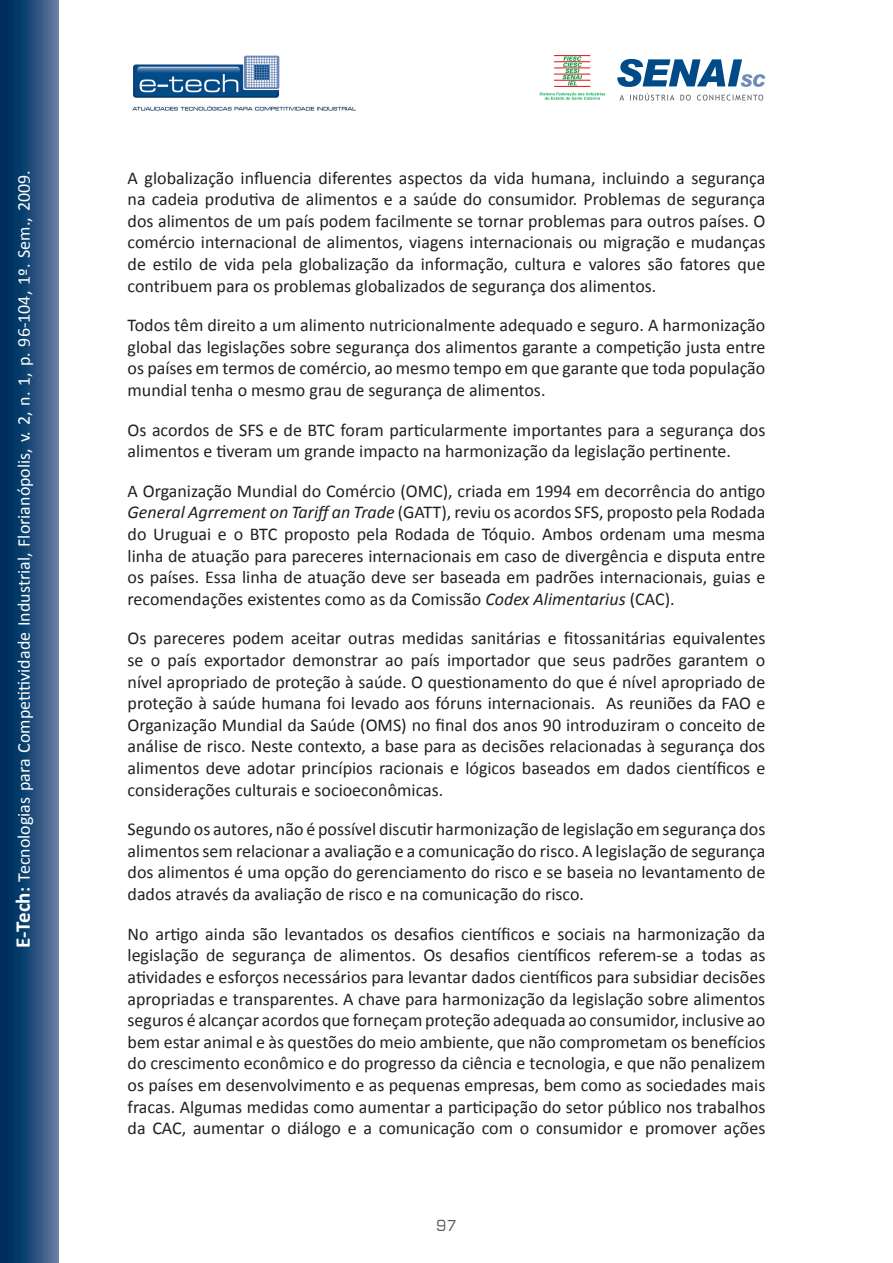
<style>
.page{position:relative;width:893px;height:1263px;background:#fff}
.page>*{position:absolute;margin:0;border:0;box-sizing:border-box;transform-origin:0 0}
.t1{font:18px/21.6px "Calibri";color:#231f20;text-align:justify}
.t2{font:18px "Calibri";color:#fff}
.t3{font:15px "Square 721 BT";color:#57585a}
.s1{font-weight:700;font-size:21px}
.s2{font-weight:700}
.s3{font-style:italic}
</style>
<div class="page">
<svg style="left:0;top:0;width:58px;height:1263px;background:#214b78"></svg>
<svg style="left:617px;top:59px;width:148px;height:28px"></svg>
<svg style="left:619px;top:93px;width:144px;height:8px"></svg>
<hr style="left:554px;top:55px;width:36px;height:1px;background:#ee1d23">
<hr style="left:554px;top:61px;width:36px;height:1px;background:#ee1d23">
<hr style="left:554px;top:68px;width:36px;height:1px;background:#ee1d23">
<hr style="left:554px;top:74px;width:36px;height:1px;background:#ee1d23">
<hr style="left:554px;top:80px;width:36px;height:1px;background:#ee1d23">
<hr style="left:554px;top:86px;width:36px;height:1px;background:#ee1d23">
<svg style="left:563px;top:56px;width:19px;height:29px"></svg>
<svg style="left:539px;top:92px;width:66px;height:8px"></svg>
<img style="left:132px;top:55px;width:224px;height:56px">
<p class="t2" style="left:13px;top:948px;width:779px;rotate:-90deg"><span class="s1">E-Tech</span><span class="s2">:</span> Tecnologias para Competitividade Industrial, Florianópolis, v. 2, n. 1, p. 96-104, 1º. Sem., 2009.</p>
<p class="t1" style="left:128px;top:166px;width:639px">A globalização influencia diferentes aspectos da vida humana, incluindo a segurança na cadeia produtiva de alimentos e a saúde do consumidor. Problemas de segurança dos alimentos de um país podem facilmente se tornar problemas para outros países. O comércio internacional de alimentos, viagens internacionais ou migração e mudanças de estilo de vida pela globalização da informação, cultura e valores são fatores que contribuem para os problemas globalizados de segurança dos alimentos.</p>
<p class="t1" style="left:128px;top:314px;width:639px">Todos têm direito a um alimento nutricionalmente adequado e seguro. A harmonização global das legislações sobre segurança dos alimentos garante a competição justa entre os países em termos de comércio, ao mesmo tempo em que garante que toda população mundial tenha o mesmo grau de segurança de alimentos.</p>
<p class="t1" style="left:128px;top:418px;width:639px">Os acordos de SFS e de BTC foram particularmente importantes para a segurança dos alimentos e tiveram um grande impacto na harmonização da legislação pertinente.</p>
<p class="t1" style="left:128px;top:479px;width:639px">A Organização Mundial do Comércio (OMC), criada em 1994 em decorrência do antigo <span class="s3">General Agrrement on Tariff an Trade</span> (GATT), reviu os acordos SFS, proposto pela Rodada do Uruguai e o BTC proposto pela Rodada de Tóquio. Ambos ordenam uma mesma linha de atuação para pareceres internacionais em caso de divergência e disputa entre os países. Essa linha de atuação deve ser baseada em padrões internacionais, guias e recomendações existentes como as da Comissão <span class="s3">Codex Alimentarius</span> (CAC).</p>
<p class="t1" style="left:128px;top:627px;width:639px">Os pareceres podem aceitar outras medidas sanitárias e fitossanitárias equivalentes se o país exportador demonstrar ao país importador que seus padrões garantem o nível apropriado de proteção à saúde. O questionamento do que é nível apropriado de proteção à saúde humana foi levado aos fóruns internacionais. As reuniões da FAO e Organização Mundial da Saúde (OMS) no final dos anos 90 introduziram o conceito de análise de risco. Neste contexto, a base para as decisões relacionadas à segurança dos alimentos deve adotar princípios racionais e lógicos baseados em dados científicos e considerações culturais e socioeconômicas.</p>
<p class="t1" style="left:128px;top:818px;width:639px">Segundo os autores, não é possível discutir harmonização de legislação em segurança dos alimentos sem relacionar a avaliação e a comunicação do risco. A legislação de segurança dos alimentos é uma opção do gerenciamento do risco e se baseia no levantamento de dados através da avaliação de risco e na comunicação do risco.</p>
<p class="t1" style="left:128px;top:922px;width:639px">No artigo ainda são levantados os desafios científicos e sociais na harmonização da legislação de segurança de alimentos. Os desafios científicos referem-se a todas as atividades e esforços necessários para levantar dados científicos para subsidiar decisões apropriadas e transparentes. A chave para harmonização da legislação sobre alimentos seguros é alcançar acordos que forneçam proteção adequada ao consumidor, inclusive ao bem estar animal e às questões do meio ambiente, que não comprometam os benefícios do crescimento econômico e do progresso da ciência e tecnologia, e que não penalizem os países em desenvolvimento e as pequenas empresas, bem como as sociedades mais fracas. Algumas medidas como aumentar a participação do setor público nos trabalhos da CAC, aumentar o diálogo e a comunicação com o consumidor e promover ações</p>
<p class="t3" style="left:436px;top:1216px;width:22px">97</p>
</div>
